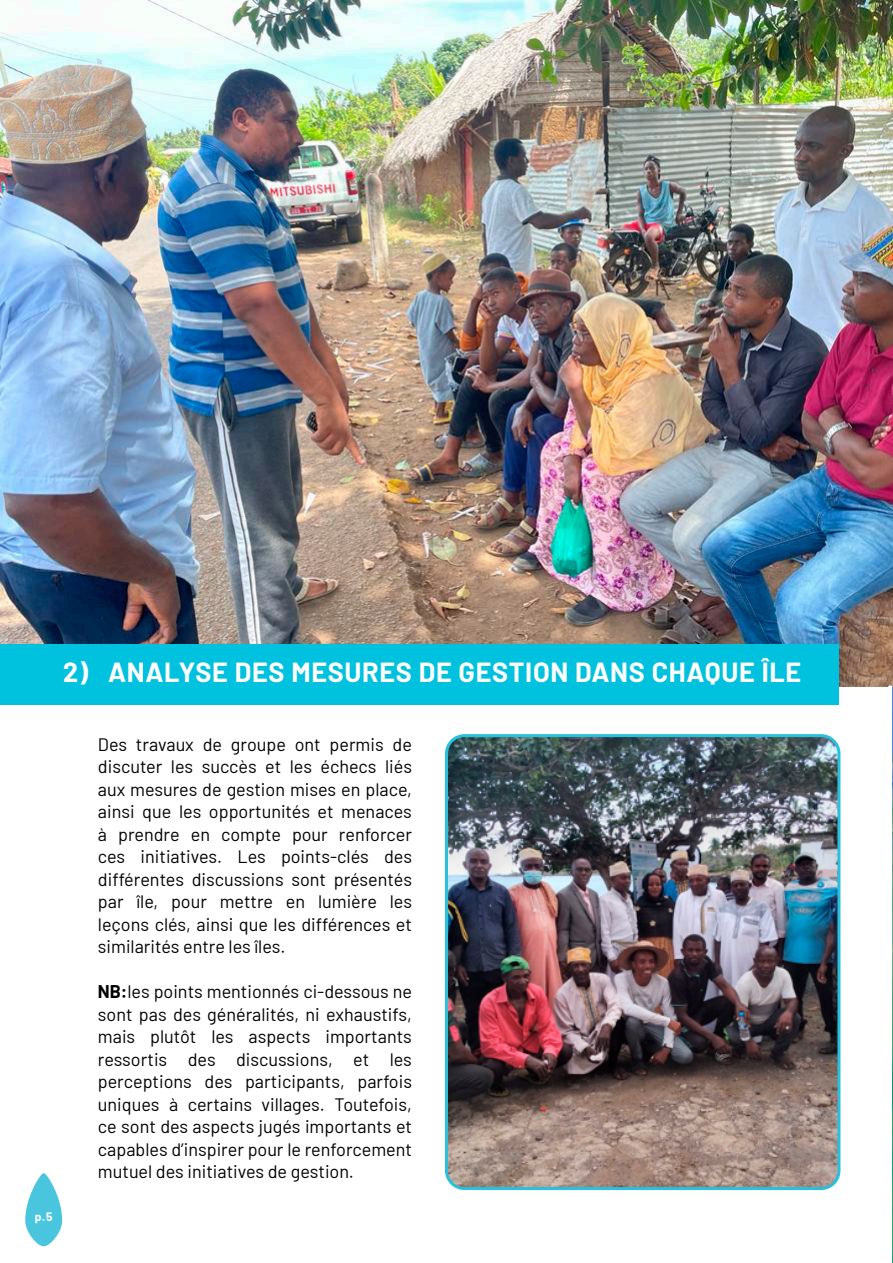
<style>
.page{position:relative;width:893px;height:1263px;background:#fff}
.page>*{position:absolute;margin:0;border:0;box-sizing:border-box;transform-origin:0 0}
.t1{font:700 27px "Barlow";letter-spacing:.025em;color:#fff}
.t2{font:18px/22.5px "Barlow";color:#000;text-align:justify}
.t3{font:700 12px "Barlow";color:#fff}
.s1{font-weight:700}
</style>
<div class="page">
<svg style="left:25px;top:1173px;width:38px;height:73px"></svg>
<img style="left:892px;top:686px;width:1px;height:577px">
<img style="left:0;top:0;width:893px;height:686px">
<div style="left:0;top:644px;width:839px;height:61px;background:#00c2df"></div>
<img style="left:449px;top:738px;width:390px;height:450px">
<div style="left:445px;top:734px;width:395px;height:456px;border:3px solid #28c0dc;border-radius:18px"></div>
<h1 class="t1" style="left:63px;top:653px;width:740px">2) ANALYSE DES MESURES DE GESTION DANS CHAQUE ÎLE</h1>
<p class="t3" style="left:35px;top:1208px;width:19px">p.5</p>
<p class="t2" style="left:98px;top:731px;width:316px">Des travaux de groupe ont permis de discuter les succès et les échecs liés aux mesures de gestion mises en place, ainsi que les opportunités et menaces à prendre en compte pour renforcer ces initiatives. Les points-clés des différentes discussions sont présentés par île, pour mettre en lumière les leçons clés, ainsi que les différences et similarités entre les îles.</p>
<p class="t2" style="left:98px;top:979px;width:316px"><span class="s1">NB:</span>les points mentionnés ci-dessous ne sont pas des généralités, ni exhaustifs, mais plutôt les aspects importants ressortis des discussions, et les perceptions des participants, parfois uniques à certains villages. Toutefois, ce sont des aspects jugés importants et capables d’inspirer pour le renforcement mutuel des initiatives de gestion.</p>
</div>
